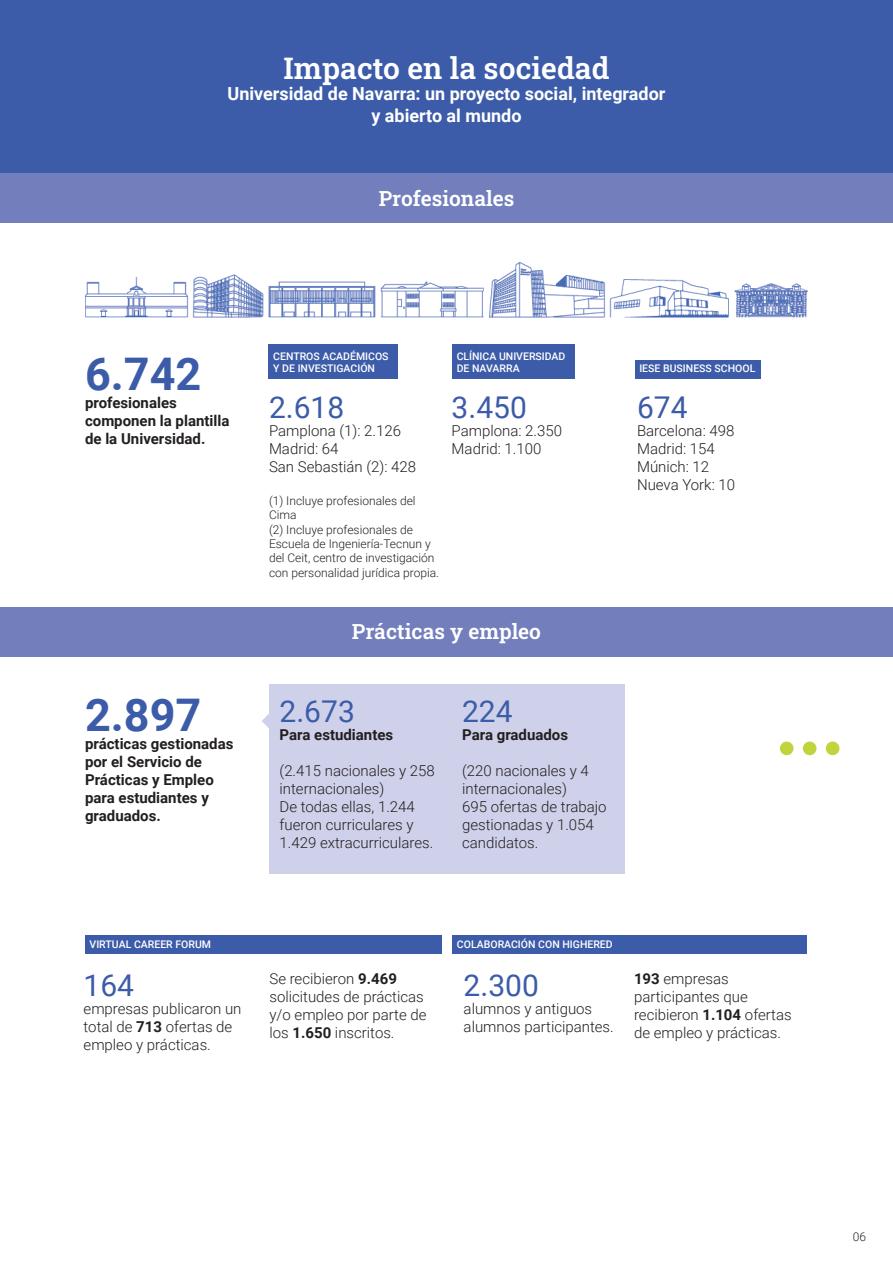
<style>
.page{position:relative;width:893px;height:1263px;background:#fff}
.page>*{position:absolute;margin:0;border:0;box-sizing:border-box;transform-origin:0 0}
.t1{font:700 45px "Roboto";color:#3c5ca9}
.t2{font:30px "Roboto";color:#3c5ca9}
.t3{font:600 30px "Roboto Slab";color:#fff}
.t4{font:600 21px "Roboto Slab";color:#fff}
.t5{font:700 18px/21.6px "Roboto";color:#fff;text-align:center}
.t6{font:300 15px/18px "Roboto";color:#231f20}
.t7{font:700 15px/18px "Roboto";color:#231f20}
.t8{font:300 12px/14.4px "Roboto";color:#231f20}
.t9{font:500 10.5px/12.6px "Roboto";color:#fff}
.s1{font-weight:700}
</style>
<div class="page">
<div style="left:826px;top:741px;width:13px;height:14px;background:#c1d33d;border-radius:50%"></div>
<div style="left:780px;top:741px;width:13px;height:14px;background:#c1d33d;border-radius:50%"></div>
<div style="left:803px;top:741px;width:13px;height:14px;background:#c1d33d;border-radius:50%"></div>
<div style="left:0;top:0;width:893px;height:173px;background:#3c5ca9"></div>
<div style="left:0;top:173px;width:893px;height:50px;background:#737ebd"></div>
<div style="left:0;top:607px;width:893px;height:50px;background:#737ebd"></div>
<img style="left:85px;top:262px;width:723px;height:56px">
<div style="left:269px;top:344px;width:129px;height:34px;background:#3c5ca9"></div>
<div style="left:452px;top:344px;width:122px;height:34px;background:#3c5ca9"></div>
<div style="left:635px;top:360px;width:126px;height:18px;background:#3c5ca9"></div>
<div style="left:269px;top:684px;width:355px;height:190px;background:#ced1e9"></div>
<svg style="left:262px;top:714px;width:7px;height:14px"></svg>
<div style="left:85px;top:935px;width:356px;height:19px;background:#3c5ca9"></div>
<div style="left:452px;top:935px;width:355px;height:19px;background:#3c5ca9"></div>
<h2 class="t3" style="left:284px;top:47px;width:327px">Impacto en la sociedad</h2>
<p class="t5" style="left:227px;top:83px;width:439px">Universidad de Navarra: un proyecto social, integrador y abierto al mundo</p>
<h3 class="t4" style="left:379px;top:184px;width:137px">Profesionales</h3>
<h1 class="t1" style="left:85px;top:342px;width:118px">6.742</h1>
<p class="t7" style="left:85px;top:393px;width:146px">profesionales componen la plantilla de la Universidad.</p>
<h1 class="t1" style="left:85px;top:684px;width:118px">2.897</h1>
<p class="t7" style="left:85px;top:734px;width:150px">prácticas gestionadas por el Servicio de<br>Prácticas y Empleo para estudiantes y graduados.</p>
<p class="t9" style="left:273px;top:349px;width:117px">CENTROS ACADÉMICOS<br>Y DE INVESTIGACIÓN</p>
<p class="t9" style="left:457px;top:349px;width:110px">CLÍNICA UNIVERSIDAD<br>DE NAVARRA</p>
<h2 class="t2" style="left:269px;top:387px;width:77px">2.618</h2>
<p class="t6" style="left:269px;top:421px;width:149px">Pamplona (1): 2.126<br>Madrid: 64<br>San Sebastián (2): 428</p>
<p class="t8" style="left:269px;top:493px;width:172px">(1) Incluye profesionales del<br>Cima<br>(2) Incluye profesionales de<br>Escuela de Ingeniería-Tecnun y del Ceit, centro de investigación con personalidad jurídica propia.</p>
<h2 class="t2" style="left:452px;top:387px;width:77px">3.450</h2>
<p class="t6" style="left:452px;top:421px;width:112px">Pamplona: 2.350<br>Madrid: 1.100</p>
<h3 class="t4" style="left:352px;top:617px;width:191px">Prácticas y empleo</h3>
<h2 class="t2" style="left:280px;top:691px;width:77px">2.673</h2>
<p class="t7" style="left:280px;top:725px;width:115px">Para estudiantes</p>
<p class="t6" style="left:280px;top:761px;width:157px">(2.415 nacionales y 258 internacionales)<br>De todas ellas, 1.244 fueron curriculares y<br>1.429 extracurriculares.</p>
<h2 class="t2" style="left:462px;top:691px;width:52px">224</h2>
<p class="t7" style="left:462px;top:725px;width:108px">Para graduados</p>
<p class="t6" style="left:462px;top:761px;width:146px">(220 nacionales y 4 internacionales)<br>695 ofertas de trabajo gestionadas y 1.054 candidatos.</p>
<p class="t9" style="left:639px;top:362px;width:118px">IESE BUSINESS SCHOOL</p>
<h2 class="t2" style="left:637px;top:387px;width:52px">674</h2>
<p class="t6" style="left:637px;top:421px;width:100px">Barcelona: 498<br>Madrid: 154<br>Múnich: 12<br>Nueva York: 10</p>
<p class="t9" style="left:90px;top:937px;width:123px">VIRTUAL CAREER FORUM</p>
<p class="t9" style="left:457px;top:937px;width:157px">COLABORACIÓN CON HIGHERED</p>
<h2 class="t2" style="left:84px;top:964px;width:52px">164</h2>
<p class="t6" style="left:84px;top:999px;width:159px">empresas publicaron un total de <span class="s1">713</span> ofertas de empleo y prácticas.</p>
<p class="t6" style="left:269px;top:969px;width:159px">Se recibieron <span class="s1">9.469 </span>solicitudes de prácticas y/o empleo por parte de los <span class="s1">1.650</span> inscritos.</p>
<h2 class="t2" style="left:464px;top:964px;width:77px">2.300</h2>
<p class="t6" style="left:464px;top:999px;width:152px">alumnos y antiguos alumnos participantes.</p>
<p class="t6" style="left:634px;top:969px;width:159px"><span class="s1">193</span> empresas participantes que recibieron <span class="s1">1.104</span> ofertas de empleo y prácticas.</p>
<p class="t8" style="left:853px;top:1229px;width:15px">06</p>
</div>
